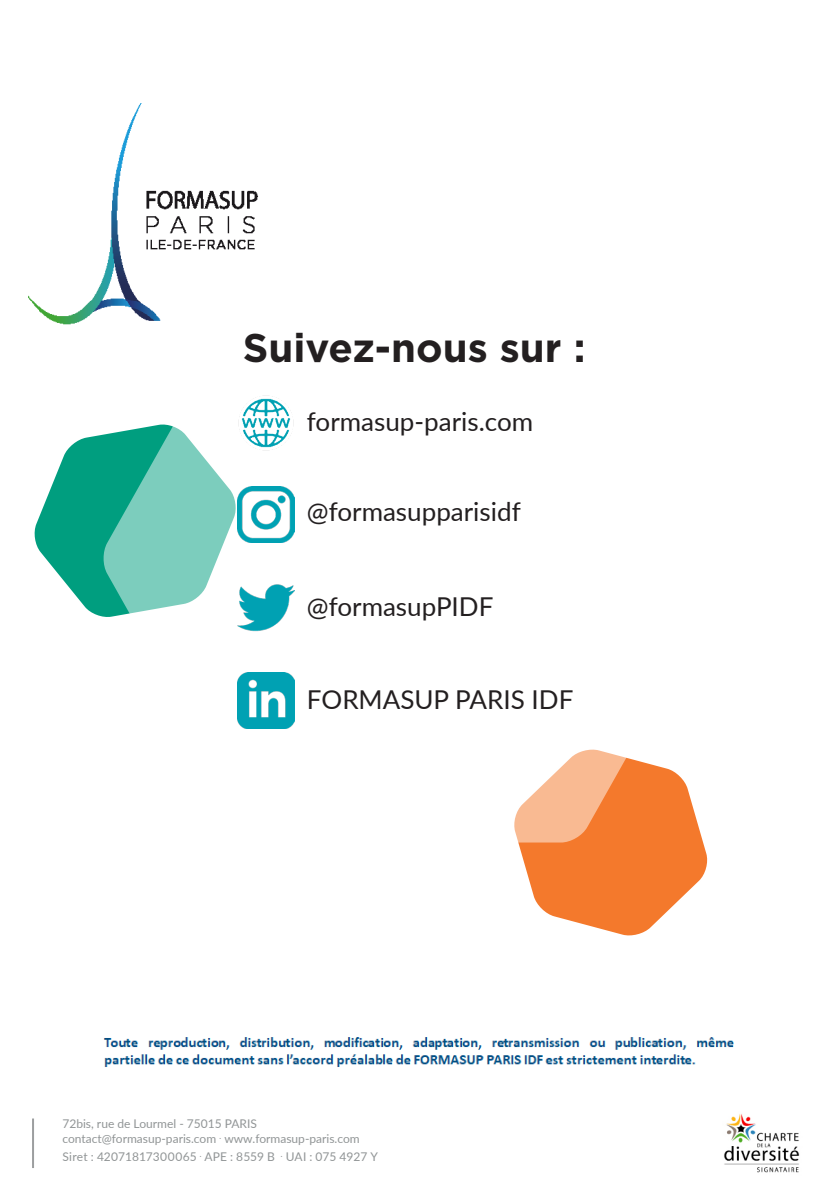
<style>
.page{position:relative;width:840px;height:1191px;background:#fff}
.page>*{position:absolute;margin:0;border:0;box-sizing:border-box;transform-origin:0 0}
.Titre_1{font:700 40px "Gotham";color:#231f20}
.t1{font:26px "Lato";color:#231f20}
.t2{font:12px "Lato";color:#919596}
</style>
<div class="page">
<img style="left:724px;top:1113px;width:76px;height:60px">
<hr style="left:32px;top:1118px;width:2px;height:50px;background:#9c9e9f">
<svg style="left:34px;top:435px;width:67px;height:182px"></svg>
<svg style="left:518px;top:843px;width:190px;height:93px"></svg>
<svg style="left:101px;top:424px;width:603px;height:419px"></svg>
<img style="left:237px;top:579px;width:57px;height:57px">
<img style="left:237px;top:395px;width:57px;height:56px">
<img style="left:237px;top:486px;width:57px;height:57px">
<img style="left:28px;top:103px;width:231px;height:221px">
<img style="left:237px;top:672px;width:57px;height:57px">
<img style="left:103px;top:1037px;width:631px;height:30px">
<p class="Titre_1" style="left:243px;top:321px;width:344px">Suivez-nous sur :</p>
<p class="t1" style="left:307px;top:403px;width:228px">formasup-paris.com</p>
<p class="t1" style="left:307px;top:493px;width:215px">@formasupparisidf</p>
<p class="t1" style="left:307px;top:588px;width:188px">@formasupPIDF</p>
<p class="t1" style="left:307px;top:681px;width:268px">FORMASUP PARIS IDF</p>
<p class="t2" style="left:62px;top:1115px;width:196px">72bis, rue de Lourmel - 75015 PARIS</p>
<p class="t2" style="left:62px;top:1129px;width:299px">contact@formasup-paris.com <sup>.</sup> www.formasup-paris.com</p>
<p class="t2" style="left:62px;top:1147px;width:317px">Siret : 42071817300065 <sup>.</sup> APE : 8559 B <sup>.</sup> UAI : 075 4927 Y</p>
</div>
